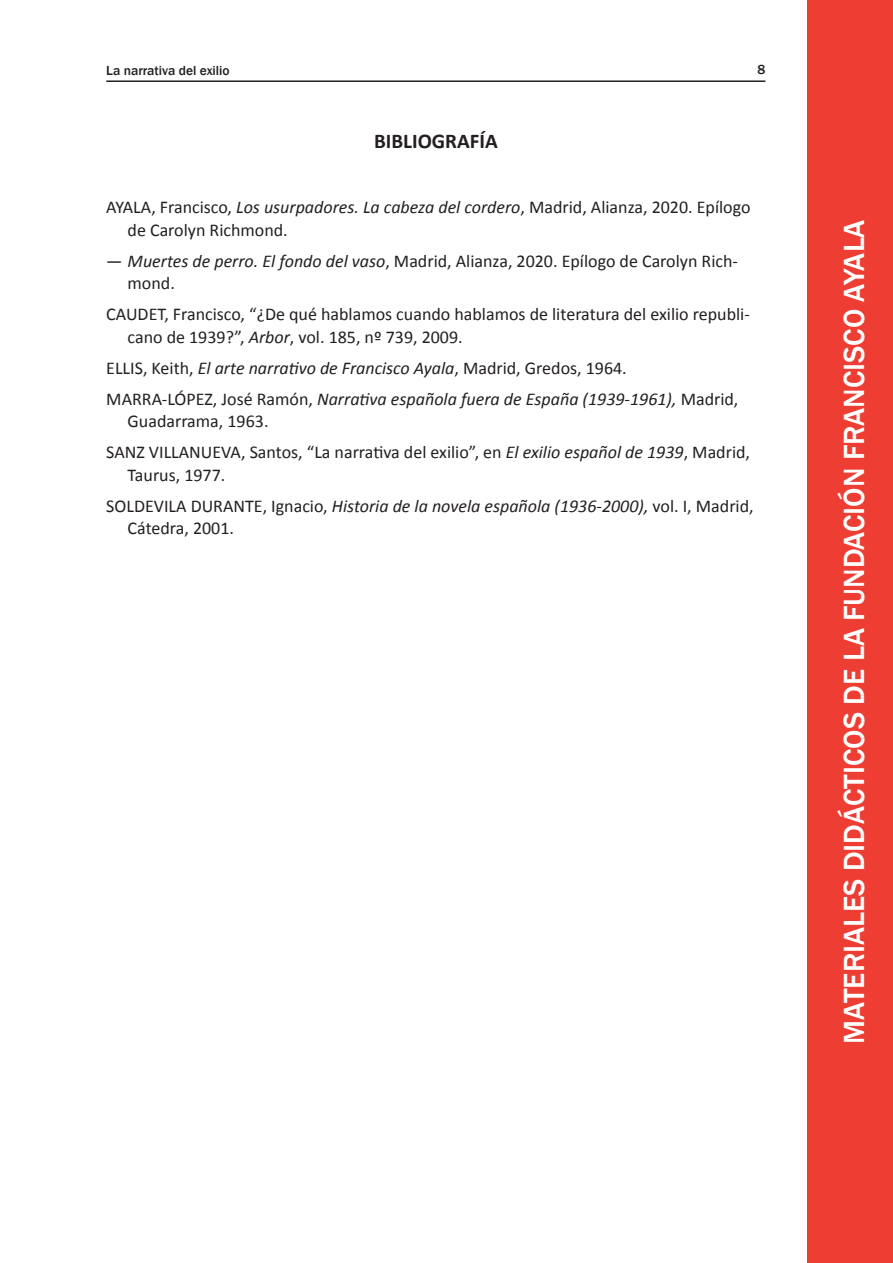
<style>
.page{position:relative;width:893px;height:1263px;background:#fff}
.page>*{position:absolute;margin:0;border:0;box-sizing:border-box;transform-origin:0 0}
.t1{font:500 30px "Franklin Gothic";color:#fff}
.t2{font:700 21px "Calibri";color:#231f20}
.t3{font:18px/22.5px "Calibri";color:#231f20}
.t4{font:500 13.5px "Franklin Gothic";color:#231f20}
.s1{font-style:italic}
</style>
<div class="page">
<hr style="left:106px;top:80px;width:659px;height:2px;background:#231f20">
<div style="left:807px;top:0;width:86px;height:1263px;background:#ee3e34"></div>
<p class="t4" style="left:106px;top:62px;width:125px">La narrativa del exilio</p>
<p class="t4" style="left:757px;top:62px;width:9px">8</p>
<p class="t2" style="left:374px;top:127px;width:125px">BIBLIOGRAFÍA</p>
<p class="t3" style="left:128px;top:196px;width:624px;text-indent:-21px">AYALA, Francisco, <span class="s1">Los usurpadores. La cabeza del cordero</span>, Madrid, Alianza, 2020. Epílogo de Carolyn Richmond.</p>
<p class="t3" style="left:128px;top:249px;width:612px;text-indent:-21px">— <span class="s1">Muertes de perro. El fondo del vaso</span>, Madrid, Alianza, 2020. Epílogo de Carolyn Rich&shy;mond.</p>
<p class="t3" style="left:128px;top:303px;width:624px;text-indent:-21px">CAUDET, Francisco, “¿De qué hablamos cuando hablamos de literatura del exilio republi&shy;cano de 1939?”, <span class="s1">Arbor</span>, vol. 185, nº 739, 2009.</p>
<p class="t3" style="left:106px;top:356px;width:522px">ELLIS, Keith, <span class="s1">El arte narrativo de Francisco Ayala</span>, Madrid, Gredos, 1964.</p>
<p class="t3" style="left:128px;top:387px;width:612px;text-indent:-21px">MARRA-LÓPEZ, José Ramón, <span class="s1">Narrativa española fuera de España (1939-1961),</span> Madrid,<br>Guadarrama, 1963.</p>
<p class="t3" style="left:128px;top:441px;width:624px;text-indent:-21px">SANZ VILLANUEVA, Santos, “La narrativa del exilio”, en <span class="s1">El exilio español de 1939</span>, Madrid,<br>Taurus, 1977.</p>
<p class="t3" style="left:128px;top:494px;width:628px;text-indent:-21px">SOLDEVILA DURANTE, Ignacio, <span class="s1">Historia de la novela española (1936-2000),</span> vol. I, Madrid,<br>Cátedra, 2001.</p>
<h1 class="t1" style="left:836px;top:1043px;width:826px;rotate:-90deg">MATERIALES DIDÁCTICOS DE LA FUNDACIÓN FRANCISCO AYALA</h1>
</div>
